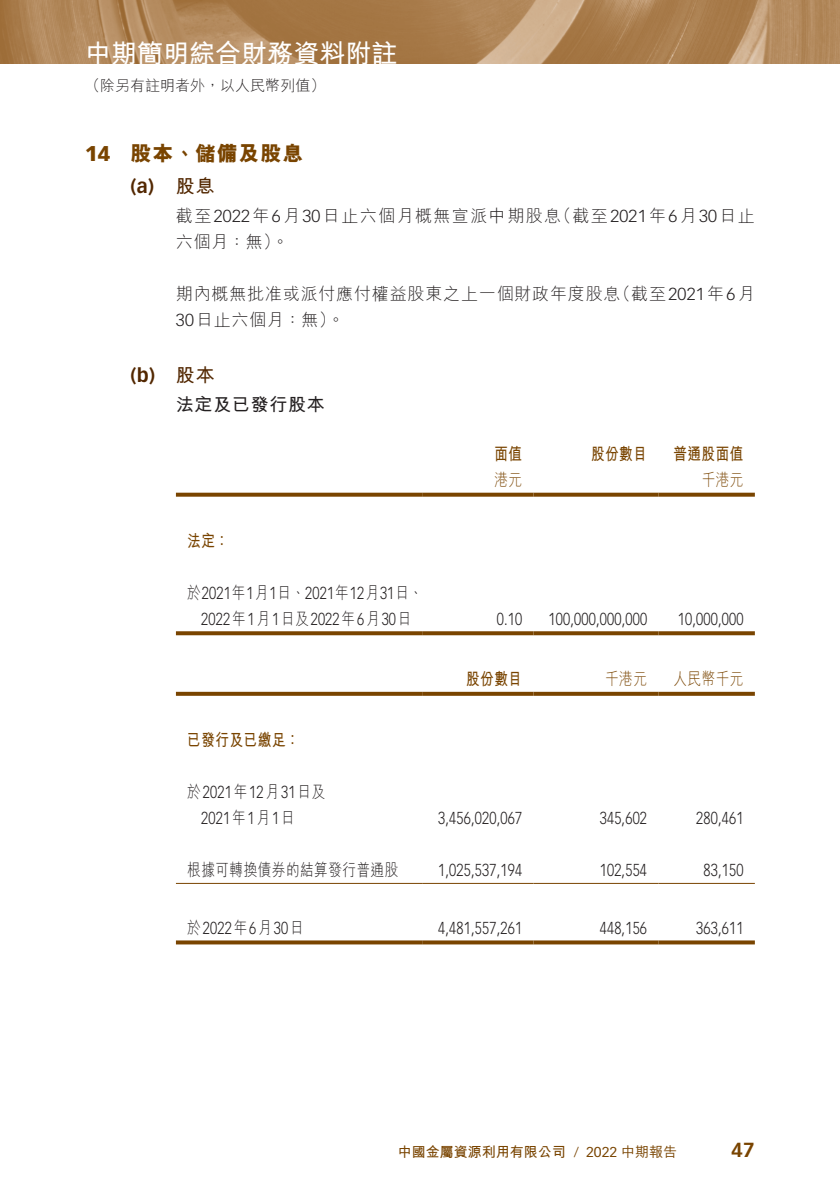
<style>
.page{position:relative;width:840px;height:1191px;background:#fff}
.page>*{position:absolute;margin:0;border:0;box-sizing:border-box;transform-origin:0 0}
.t1{font:700 26px "M Hei HK";color:#fff}
._01_H1{font:800 21px "M Hei HK";letter-spacing:.04em;color:#794400}
.t2{font:700 20px "Vectora LT Std";color:#794400}
._02_H2{font:700 19px "Vectora LT Std";color:#522700}
._03_H3{font:700 18px "M Hei HK";letter-spacing:.04em;color:#231f20}
._50_Table_txt{font:300 17px "Vectora LT Std";letter-spacing:.015em;color:#231f20;scale:.8 1}
._00_txt{font:300 17px/26px "M Hei HK";letter-spacing:.045em;color:#231f20}
._00_txt-2{font:300 17px/26px "M Hei HK";letter-spacing:.085em;color:#231f20}
._50_Table_txt-2{font:700 17px "M Hei HK";letter-spacing:.04em;color:#794400;scale:.8 1}
._50_Table_txt-3{font:300 17px "M Hei HK";letter-spacing:.035em;color:#231f20;scale:.8 1}
._50_Table_txt-4{font:300 17px "M Hei HK";letter-spacing:.035em;color:#794400;scale:.8 1}
.t3{font:300 15px "M Hei HK";color:#231f20}
.t4{font:700 14px "M Hei HK";color:#794400}
.s1{font-family:"Vectora LT Std";font-weight:900}
.s2{font-family:"M Hei HK"}
.s3{font-family:"Vectora LT Std"}
.s4{font-family:"Vectora LT Std";font-weight:300}
.s5{font-family:"Vectora LT Std";font-weight:400}
.s6{font-weight:500}
</style>
<div class="page">
<img style="left:0;top:0;width:839px;height:64px">
<svg style="left:176px;top:492px;width:246px;height:4px"></svg>
<svg style="left:422px;top:492px;width:111px;height:4px"></svg>
<svg style="left:533px;top:492px;width:125px;height:4px"></svg>
<svg style="left:658px;top:492px;width:96px;height:4px"></svg>
<svg style="left:176px;top:631px;width:246px;height:4px"></svg>
<svg style="left:422px;top:631px;width:111px;height:4px"></svg>
<svg style="left:533px;top:631px;width:125px;height:4px"></svg>
<svg style="left:658px;top:631px;width:96px;height:4px"></svg>
<svg style="left:176px;top:692px;width:246px;height:4px"></svg>
<svg style="left:422px;top:692px;width:111px;height:4px"></svg>
<svg style="left:533px;top:692px;width:125px;height:4px"></svg>
<svg style="left:658px;top:692px;width:96px;height:4px"></svg>
<hr style="left:176px;top:883px;width:246px;height:1px;background:#794400">
<hr style="left:422px;top:883px;width:111px;height:1px;background:#794400">
<hr style="left:533px;top:883px;width:125px;height:1px;background:#794400">
<hr style="left:658px;top:883px;width:96px;height:1px;background:#794400">
<svg style="left:176px;top:940px;width:246px;height:4px"></svg>
<svg style="left:422px;top:940px;width:111px;height:4px"></svg>
<svg style="left:533px;top:940px;width:125px;height:4px"></svg>
<svg style="left:658px;top:940px;width:96px;height:4px"></svg>
<h1 class="t1" style="left:85px;top:34px;width:313px">中期簡明綜合財務資料附註</h1>
<p class="t3" style="left:85px;top:78px;width:241px">（除另有註明者外，以人民幣列值）</p>
<p class="_01_H1" style="left:85px;top:142px;width:220px"><span class="s1">14</span> 股本、儲備及股息</p>
<p class="_02_H2" style="left:130px;top:175px;width:86px">(a) <span class="s2">股息</span></p>
<p class="_00_txt-2" style="left:176px;top:203px;width:580px">截至<span class="s3">2022</span>年<span class="s3">6</span>月<span class="s3">30</span>日止六個月概無宣派中期股息（截至<span class="s3">2021</span>年<span class="s3">6</span>月<span class="s3">30</span>日止六個月：無）。</p>
<p class="_00_txt" style="left:176px;top:281px;width:580px">期內概無批准或派付應付權益股東之上一個財政年度股息（截至<span class="s3">2021</span>年<span class="s3">6</span>月<br><span class="s3">30</span>日止六個月：無）。</p>
<p class="_02_H2" style="left:130px;top:364px;width:86px">(b) <span class="s2">股本</span></p>
<p class="_03_H3" style="left:176px;top:391px;width:150px">法定及已發行股本</p>
<p class="_50_Table_txt-2" style="left:494px;top:441px;width:36px">面值</p>
<p class="_50_Table_txt-2" style="left:590px;top:441px;width:71px">股份數目</p>
<p class="_50_Table_txt-2" style="left:673px;top:441px;width:89px">普通股面值</p>
<p class="_50_Table_txt-4" style="left:494px;top:471px;width:36px">港元</p>
<p class="_50_Table_txt-4" style="left:701px;top:471px;width:54px">千港元</p>
<p class="_50_Table_txt-2" style="left:187px;top:528px;width:53px">法定：</p>
<p class="_50_Table_txt" style="left:187px;top:582px;width:296px"><span class="s2">於</span>2021<span class="s2">年</span>1<span class="s2">月</span>1<span class="s2">日、</span>2021<span class="s2">年</span>12<span class="s2">月</span>31<span class="s2">日、</span></p>
<p class="_50_Table_txt" style="left:201px;top:608px;width:264px">2022<span class="s2">年</span>1<span class="s2">月</span>1<span class="s2">日及</span>2022<span class="s2">年</span>6<span class="s2">月</span>30<span class="s2">日</span></p>
<p class="_50_Table_txt" style="left:496px;top:608px;width:33px">0.10</p>
<p class="_50_Table_txt" style="left:548px;top:608px;width:125px">100,000,000,000</p>
<p class="_50_Table_txt" style="left:677px;top:608px;width:84px">10,000,000</p>
<p class="_50_Table_txt-2" style="left:466px;top:666px;width:71px">股份數目</p>
<p class="_50_Table_txt-4" style="left:605px;top:670px;width:54px">千港元</p>
<p class="_50_Table_txt-4" style="left:673px;top:670px;width:89px">人民幣千元</p>
<p class="_50_Table_txt-2" style="left:187px;top:727px;width:142px">已發行及已繳足：</p>
<p class="_50_Table_txt" style="left:187px;top:782px;width:174px"><span class="s2">於</span>2021<span class="s2">年</span>12<span class="s2">月</span>31<span class="s2">日及</span></p>
<p class="_50_Table_txt" style="left:201px;top:808px;width:118px">2021<span class="s2">年</span>1<span class="s2">月</span>1<span class="s2">日</span></p>
<p class="_50_Table_txt" style="left:438px;top:808px;width:106px">3,456,020,067</p>
<p class="_50_Table_txt" style="left:599px;top:808px;width:61px">345,602</p>
<p class="_50_Table_txt" style="left:695px;top:808px;width:61px">280,461</p>
<p class="_50_Table_txt-3" style="left:187px;top:860px;width:265px">根據可轉換債券的結算發行普通股</p>
<p class="_50_Table_txt" style="left:438px;top:860px;width:106px">1,025,537,194</p>
<p class="_50_Table_txt" style="left:599px;top:860px;width:61px">102,554</p>
<p class="_50_Table_txt" style="left:703px;top:860px;width:51px">83,150</p>
<p class="_50_Table_txt" style="left:187px;top:918px;width:147px"><span class="s2">於</span>2022<span class="s2">年</span>6<span class="s2">月</span>30<span class="s2">日</span></p>
<p class="_50_Table_txt" style="left:438px;top:918px;width:106px">4,481,557,261</p>
<p class="_50_Table_txt" style="left:599px;top:918px;width:61px">448,156</p>
<p class="_50_Table_txt" style="left:695px;top:918px;width:61px">363,611</p>
<p class="t4" style="left:397px;top:1141px;width:281px">中國金屬資源利用有限公司 <span class="s4">/</span> <span class="s5">2022</span> <span class="s6">中期報告</span></p>
<p class="t2" style="left:730px;top:1137px;width:25px">47</p>
</div>
